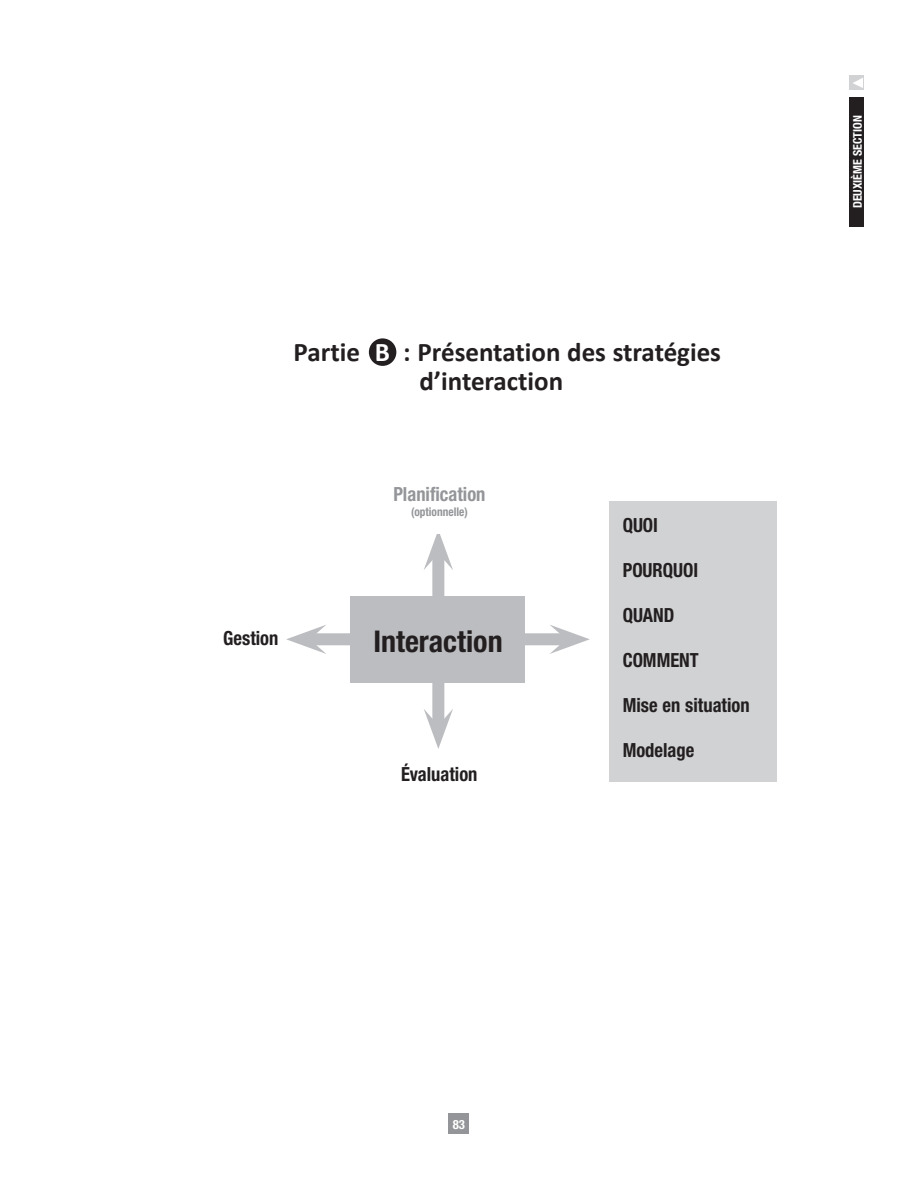
<style>
.page{position:relative;width:918px;height:1188px;background:#fff}
.page>*{position:absolute;margin:0;border:0;box-sizing:border-box;transform-origin:0 0}
._2a_Title{font:700 condensed 30px "Helvetica Neue LT Std";color:#231f20}
.t1{font:700 27px/28.5px "Calibri";color:#231f20}
.t2{font:700 condensed 19.5px "Helvetica Neue LT Std";color:#231f20;scale:.95 1}
.t3{font:700 condensed 19.5px "Helvetica Neue LT Std";color:#939598;scale:.95 1}
.t4{font:700 condensed 12.75px "Helvetica Neue LT Std";color:#fff}
.t5{font:700 condensed 12px "Helvetica Neue LT Std";color:#fff}
.t6{font:700 condensed 12px "Helvetica Neue LT Std";color:#939598;scale:.95 1}
.s1{color:#fff}
</style>
<div class="page">
<div style="left:449px;top:1114px;width:20px;height:20px;background:#939598"></div>
<div style="left:850px;top:97px;width:14px;height:130px;background:#231f20"></div>
<div style="left:850px;top:76px;width:14px;height:14px;background:#d1d2d4"></div>
<svg style="left:853px;top:78px;width:10px;height:10px"></svg>
<div style="left:351px;top:596px;width:174px;height:87px;background:#bcbdc0"></div>
<div style="left:609px;top:501px;width:168px;height:281px;background:#d1d2d4"></div>
<div style="left:432px;top:553px;width:12px;height:45px;background:#bcbdc0"></div>
<svg style="left:424px;top:534px;width:29px;height:36px"></svg>
<div style="left:432px;top:681px;width:12px;height:44px;background:#bcbdc0"></div>
<svg style="left:424px;top:709px;width:29px;height:40px"></svg>
<div style="left:525px;top:633px;width:41px;height:12px;background:#bcbdc0"></div>
<svg style="left:549px;top:625px;width:41px;height:29px"></svg>
<div style="left:310px;top:633px;width:41px;height:12px;background:#bcbdc0"></div>
<svg style="left:286px;top:625px;width:41px;height:29px"></svg>
<div style="left:369px;top:338px;width:27px;height:28px;background:#231f20;border-radius:50%"></div>
<p class="t1" style="left:420px;top:338px;width:303px;text-indent:-126px">Partie <span class="s1">B</span> : Présentation des stratégies d’interaction</p>
<p class="t2" style="left:223px;top:626px;width:60px">Gestion</p>
<p class="t3" style="left:393px;top:482px;width:99px">Planification</p>
<p class="t6" style="left:411px;top:505px;width:61px">(optionnelle)</p>
<p class="_2a_Title" style="left:373px;top:623px;width:131px">Interaction</p>
<p class="t2" style="left:401px;top:763px;width:82px">Évaluation</p>
<p class="t2" style="left:623px;top:514px;width:39px">QUOI</p>
<p class="t2" style="left:623px;top:559px;width:81px">POURQUOI</p>
<p class="t2" style="left:623px;top:604px;width:56px">QUAND</p>
<p class="t2" style="left:623px;top:649px;width:82px">COMMENT</p>
<p class="t2" style="left:623px;top:694px;width:135px">Mise en situation</p>
<p class="t2" style="left:623px;top:739px;width:77px">Modelage</p>
<p class="t5" style="left:850px;top:208px;width:95px;rotate:-90deg">DEUXIÈME SECTION</p>
<p class="t4" style="left:453px;top:1116px;width:14px">83</p>
</div>
